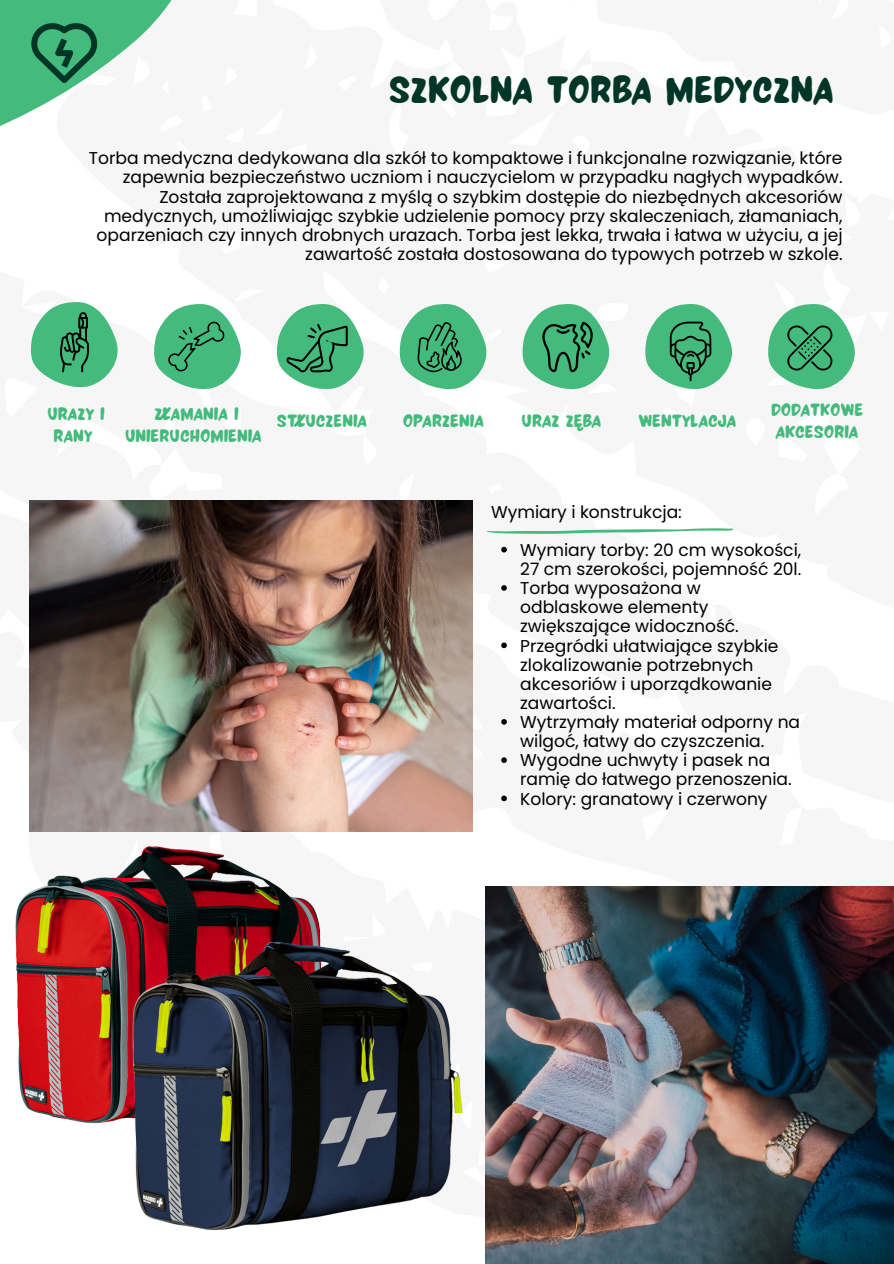
<style>
.page{position:relative;width:894px;height:1264px;background:#fff}
.page>*{position:absolute;margin:0;border:0;box-sizing:border-box;transform-origin:0 0}
.t1{font:42.45px "NF La Lou Regular";color:#013526}
.t2{font:19.8px/22px "NF La Lou Regular";color:#45ba7d;text-align:center}
.t3{font:17.1px/19.2px "Poppins";color:#000}
</style>
<div class="page">
<svg style="left:0;top:0;width:473px;height:533px;fill:#f6f6f6"></svg>
<svg style="left:29px;top:21px;width:70px;height:62px;background:#369466"></svg>
<svg style="left:522px;top:304px;width:88px;height:86px"></svg>
<svg style="left:398px;top:304px;width:89px;height:86px"></svg>
<svg style="left:153px;top:304px;width:92px;height:86px"></svg>
<svg style="left:276px;top:304px;width:92px;height:86px"></svg>
<svg style="left:645px;top:304px;width:88px;height:86px"></svg>
<svg style="left:768px;top:304px;width:87px;height:86px"></svg>
<svg style="left:30px;top:302px;width:92px;height:86px"></svg>
<svg style="left:486px;top:528px;width:246px;height:6px"></svg>
<img style="left:30px;top:500px;width:442px;height:331px">
<img style="left:485px;top:887px;width:408px;height:376px">
<svg style="left:501px;top:547px;width:5px;height:5px"></svg>
<svg style="left:501px;top:585px;width:5px;height:5px"></svg>
<svg style="left:501px;top:642px;width:5px;height:6px"></svg>
<svg style="left:501px;top:719px;width:5px;height:5px"></svg>
<svg style="left:501px;top:757px;width:5px;height:6px"></svg>
<svg style="left:501px;top:795px;width:5px;height:6px"></svg>
<img style="left:15px;top:831px;width:337px;height:293px">
<img style="left:99px;top:926px;width:364px;height:305px">
<p class="t1" style="left:388px;top:53px;width:446px">SZKOLNA TORBA MEDYCZNA</p>
<p class="t3" style="left:89px;top:149px;width:754px;text-align:right">Torba medyczna dedykowana dla szkół to kompaktowe i funkcjonalne rozwiązanie, które zapewnia bezpieczeństwo uczniom i nauczycielom w przypadku nagłych wypadków.<br>Została zaprojektowana z myślą o szybkim dostępie do niezbędnych akcesoriów medycznych, umożliwiając szybkie udzielenie pomocy przy skaleczeniach, złamaniach, oparzeniach czy innych drobnych urazach. Torba jest lekka, trwała i łatwa w użyciu, a jej zawartość została dostosowana do typowych potrzeb w szkole.</p>
<p class="t2" style="left:47px;top:401px;width:59px">URAZY I<br>RANY</p>
<p class="t2" style="left:125px;top:401px;width:138px">ZŁAMANIA I<br>UNIERUCHOMIENIA</p>
<p class="t2" style="left:277px;top:407px;width:92px">STŁUCZENIA</p>
<p class="t2" style="left:402px;top:407px;width:83px">OPARZENIA</p>
<p class="t2" style="left:521px;top:407px;width:81px">URAZ ZĘBA</p>
<p class="t2" style="left:638px;top:407px;width:99px">WENTYLACJA</p>
<p class="t2" style="left:770px;top:396px;width:94px;text-align:left">DODATKOWE<br>AKCESORIA</p>
<h3 class="t3" style="left:491px;top:502px;width:192px">Wymiary i konstrukcja:</h3>
<h3 class="t3" style="left:520px;top:540px;width:282px">Wymiary torby: 20 cm wysokości,<br>27 cm szerokości, pojemność 20l.</h3>
<h2 class="t3" style="left:520px;top:578px;width:220px">Torba wyposażona w odblaskowe elementy zwiększające widoczność.</h2>
<p class="t3" style="left:520px;top:636px;width:260px">Przegródki ułatwiające szybkie zlokalizowanie potrzebnych akcesoriów i uporządkowanie zawartości.</p>
<p class="t3" style="left:520px;top:712px;width:281px">Wytrzymały materiał odporny na wilgoć, łatwy do czyszczenia.</p>
<h2 class="t3" style="left:520px;top:750px;width:273px">Wygodne uchwyty i pasek na ramię do łatwego przenoszenia.</h2>
<h1 class="t3" style="left:520px;top:789px;width:249px">Kolory: granatowy i czerwony</h1>
</div>
